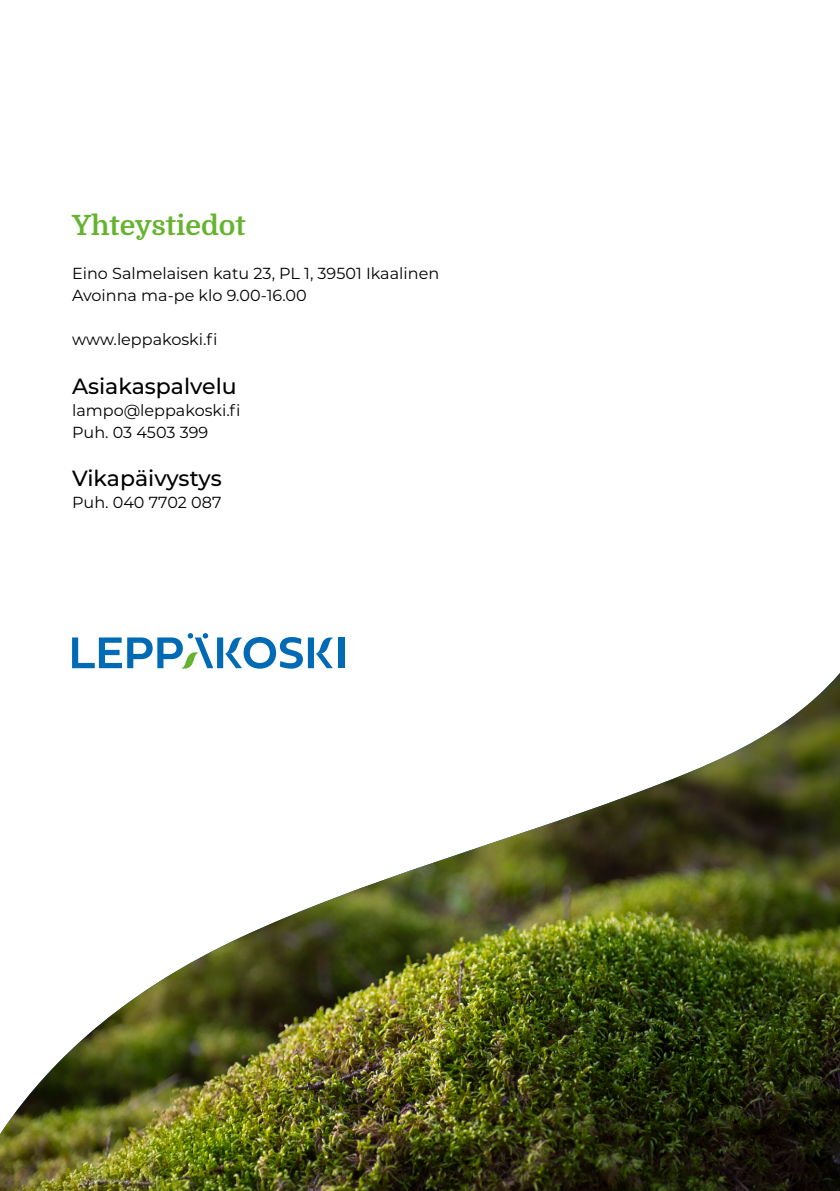
<style>
.page{position:relative;width:840px;height:1191px;background:#fff}
.page>*{position:absolute;margin:0;border:0;box-sizing:border-box;transform-origin:0 0}
.Otsikko{font:700 28px "Domine";color:#65b32e}
.Alaotsikko{font:500 22px "Montserrat";color:#000}
.Leipäteksti{font:16px "Montserrat";color:#000}
</style>
<div class="page">
<img style="left:0;top:674px;width:839px;height:517px">
<div style="left:338px;top:637px;width:6px;height:31px;background:#006ab4"></div>
<svg style="left:72px;top:633px;width:261px;height:36px"></svg>
<p class="Otsikko" style="left:72px;top:210px;width:175px">Yhteystiedot</p>
<p class="Leipäteksti" style="left:72px;top:262px;width:368px">Eino Salmelaisen katu 23, PL 1, 39501 Ikaalinen</p>
<p class="Leipäteksti" style="left:72px;top:284px;width:236px">Avoinna ma-pe klo 9.00-16.00</p>
<p class="Leipäteksti" style="left:72px;top:328px;width:147px">www.leppakoski.fi</p>
<p class="Alaotsikko" style="left:72px;top:370px;width:166px">Asiakaspalvelu</p>
<p class="Leipäteksti" style="left:72px;top:399px;width:170px">lampo@leppakoski.fi</p>
<p class="Leipäteksti" style="left:72px;top:421px;width:138px">Puh. 03 4503 399</p>
<p class="Alaotsikko" style="left:72px;top:463px;width:151px">Vikapäivystys</p>
<p class="Leipäteksti" style="left:72px;top:491px;width:151px">Puh. 040 7702 087</p>
</div>
